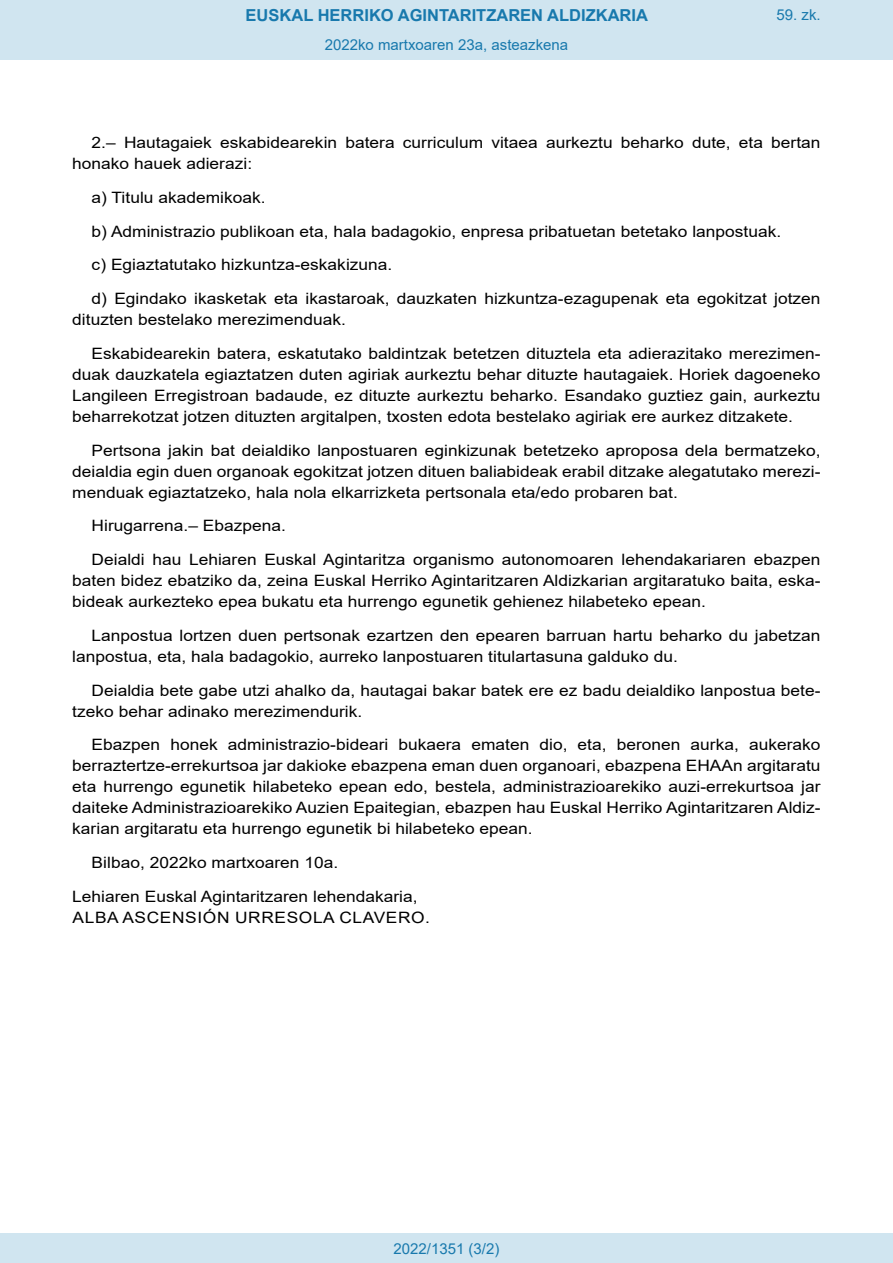
<style>
.page{position:relative;width:893px;height:1263px;background:#fff}
.page>*{position:absolute;margin:0;border:0;box-sizing:border-box;transform-origin:0 0}
.t1{font:700 16.5px "Arial";color:#1879ad}
.BOPVDetalle{font:15.6px/21px "Arial";color:#000;scale:1.11 1}
.BOPVFirmaPuesto{font:15.6px "Arial";color:#000;scale:1.11 1}
.BOPVFirmaNombre{font:15.6px "Arial";letter-spacing:.035em;color:#000;scale:1.11 1}
.BOPVFirmaLugFec{font:15.6px "Arial";color:#000;scale:1.11 1}
.Paginacion_Centro{font:15px "Arial";color:#1879ad}
</style>
<div class="page">
<div style="left:0;top:0;width:893px;height:60px;background:#d0e5f0"></div>
<div style="left:0;top:1233px;width:893px;height:30px;background:#d0e5f0"></div>
<p class="t1" style="left:246px;top:3px;width:404px">EUSKAL HERRIKO AGINTARITZAREN ALDIZKARIA</p>
<p class="Paginacion_Centro" style="left:325px;top:35px;width:245px">2022ko martxoaren 23a, asteazkena</p>
<p class="Paginacion_Centro" style="left:776px;top:5px;width:46px">59. zk.</p>
<p class="BOPVDetalle" style="left:72px;top:132px;width:676px;text-indent:19px">2.– Hautagaiek eskabidearekin batera curriculum vitaea aurkeztu beharko dute, eta bertan honako hauek adierazi:</p>
<p class="BOPVDetalle" style="left:92px;top:187px;width:158px">a) Titulu akademikoak.</p>
<p class="BOPVDetalle" style="left:92px;top:221px;width:623px">b) Administrazio publikoan eta, hala badagokio, enpresa pribatuetan betetako lanpostuak.</p>
<p class="BOPVDetalle" style="left:92px;top:254px;width:272px">c) Egiaztatutako hizkuntza-eskakizuna.</p>
<p class="BOPVDetalle" style="left:72px;top:288px;width:676px;text-indent:19px">d) Egindako ikasketak eta ikastaroak, dauzkaten hizkuntza-ezagupenak eta egokitzat jotzen dituzten bestelako merezimenduak.</p>
<p class="BOPVDetalle" style="left:72px;top:343px;width:676px;text-align:justify;text-indent:19px">Eskabidearekin batera, eskatutako baldintzak betetzen dituztela eta adierazitako merezimen&shy;duak dauzkatela egiaztatzen duten agiriak aurkeztu behar dituzte hautagaiek. Horiek dagoeneko Langileen Erregistroan badaude, ez dituzte aurkeztu beharko. Esandako guztiez gain, aurkeztu beharrekotzat jotzen dituzten argitalpen, txosten edota bestelako agiriak ere aurkez ditzakete.</p>
<p class="BOPVDetalle" style="left:72px;top:440px;width:676px;text-align:justify;text-indent:19px">Pertsona jakin bat deialdiko lanpostuaren eginkizunak betetzeko aproposa dela bermatzeko, deialdia egin duen organoak egokitzat jotzen dituen baliabideak erabil ditzake alegatutako merezi&shy;menduak egiaztatzeko, hala nola elkarrizketa pertsonala eta/edo probaren bat.</p>
<p class="BOPVDetalle" style="left:92px;top:515px;width:177px">Hirugarrena.– Ebazpena.</p>
<p class="BOPVDetalle" style="left:72px;top:549px;width:676px;text-align:justify;text-indent:19px">Deialdi hau Lehiaren Euskal Agintaritza organismo autonomoaren lehendakariaren ebazpen baten bidez ebatziko da, zeina Euskal Herriko Agintaritzaren Aldizkarian argitaratuko baita, eska&shy;bideak aurkezteko epea bukatu eta hurrengo egunetik gehienez hilabeteko epean.</p>
<p class="BOPVDetalle" style="left:72px;top:625px;width:676px;text-indent:19px">Lanpostua lortzen duen pertsonak ezartzen den epearen barruan hartu beharko du jabetzan lanpostua, eta, hala badagokio, aurreko lanpostuaren titulartasuna galduko du.</p>
<p class="BOPVDetalle" style="left:72px;top:680px;width:676px;text-indent:19px">Deialdia bete gabe utzi ahalko da, hautagai bakar batek ere ez badu deialdiko lanpostua bete&shy;tzeko behar adinako merezimendurik.</p>
<p class="BOPVDetalle" style="left:72px;top:734px;width:676px;text-align:justify;text-indent:19px">Ebazpen honek administrazio-bideari bukaera ematen dio, eta, beronen aurka, aukerako berraztertze-errekurtsoa jar dakioke ebazpena eman duen organoari, ebazpena EHAAn argitaratu eta hurrengo egunetik hilabeteko epean edo, bestela, administrazioarekiko auzi-errekurtsoa jar daiteke Administrazioarekiko Auzien Epaitegian, ebazpen hau Euskal Herriko Agintaritzaren Aldiz&shy;karian argitaratu eta hurrengo egunetik bi hilabeteko epean.</p>
<p class="BOPVFirmaLugFec" style="left:92px;top:852px;width:224px">Bilbao, 2022ko martxoaren 10a.</p>
<p class="BOPVFirmaPuesto" style="left:72px;top:886px;width:313px">Lehiaren Euskal Agintaritzaren lehendakaria,</p>
<p class="BOPVFirmaNombre" style="left:73px;top:907px;width:323px">ALBA ASCENSIÓN URRESOLA CLAVERO.</p>
<p class="Paginacion_Centro" style="left:393px;top:1238px;width:107px">2022/1351 (3/2)</p>
</div>
